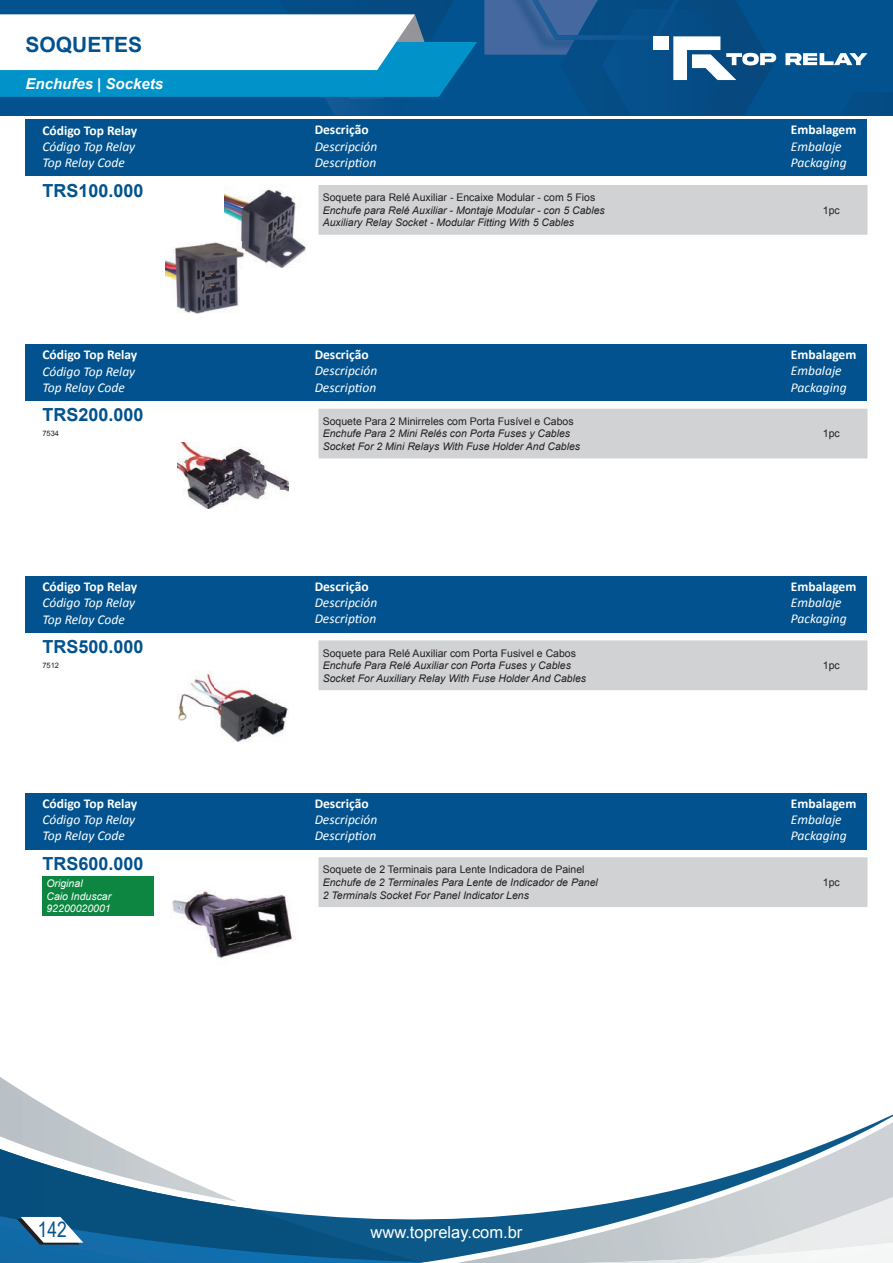
<style>
.page{position:relative;width:893px;height:1263px;background:#fff}
.page>*{position:absolute;margin:0;border:0;box-sizing:border-box;transform-origin:0 0}
.t1{font:21.15px "Arial Narrow";color:#01528e}
.t2{font:700 21px "Arial";color:#01528e}
.t3{font:700 18px "Arial";color:#01528e}
.t4{font:16.5px "Arial";color:#fff}
.t5{font:italic 700 15px "Arial";color:#fff}
.t6{font:italic 13.5px/16.2px "Calibri";color:#fff}
.t7{font:700 13.5px "Calibri";color:#fff}
.t8{font:italic 10.5px/12.6px "Arial";color:#231f20}
.t9{font:10.5px "Arial";color:#231f20}
.t10{font:italic 10.5px/12.6px "Arial";color:#fff}
.t11{font:7.5px "Arial";color:#231f20}
</style>
<div class="page">
<svg style="left:423px;top:1114px;width:470px;height:148px"></svg>
<svg style="left:456px;top:1122px;width:437px;height:141px"></svg>
<img style="left:582px;top:1257px;width:118px;height:6px">
<img style="left:718px;top:1197px;width:175px;height:46px">
<img style="left:700px;top:1243px;width:193px;height:20px">
<svg style="left:0;top:1077px;width:123px;height:72px"></svg>
<svg style="left:0;top:1149px;width:322px;height:67px"></svg>
<img style="left:0;top:1216px;width:423px;height:47px">
<svg style="left:17px;top:1217px;width:66px;height:27px"></svg>
<div style="left:0;top:0;width:893px;height:115px;background:#01528e"></div>
<svg style="left:883px;top:93px;width:10px;height:22px"></svg>
<img style="left:484px;top:0;width:76px;height:55px">
<img style="left:532px;top:0;width:28px;height:40px">
<img style="left:325px;top:97px;width:40px;height:18px">
<img style="left:333px;top:97px;width:51px;height:2px">
<svg style="left:0;top:0;width:477px;height:97px"></svg>
<svg style="left:785px;top:53px;width:82px;height:12px"></svg>
<svg style="left:560px;top:0;width:216px;height:115px"></svg>
<div style="left:26px;top:120px;width:841px;height:56px;background:#01528e"></div>
<div style="left:42px;top:876px;width:111px;height:40px;background:#0d8641"></div>
<div style="left:26px;top:344px;width:841px;height:57px;background:#01528e"></div>
<div style="left:26px;top:576px;width:841px;height:56px;background:#01528e"></div>
<div style="left:26px;top:793px;width:841px;height:56px;background:#01528e"></div>
<div style="left:318px;top:409px;width:549px;height:49px;background:#d1d2d4"></div>
<div style="left:318px;top:640px;width:549px;height:50px;background:#d1d2d4"></div>
<div style="left:318px;top:857px;width:549px;height:50px;background:#d1d2d4"></div>
<div style="left:318px;top:185px;width:549px;height:50px;background:#d1d2d4"></div>
<img style="left:177px;top:442px;width:112px;height:67px">
<img style="left:178px;top:673px;width:110px;height:69px">
<img style="left:170px;top:891px;width:124px;height:68px">
<img style="left:166px;top:242px;width:73px;height:72px">
<img style="left:224px;top:189px;width:82px;height:79px">
<img style="left:224px;top:241px;width:20px;height:28px">
<h2 class="t2" style="left:26px;top:31px;width:118px">SOQUETES</h2>
<h3 class="t5" style="left:26px;top:74px;width:139px">Enchufes | Sockets</h3>
<p class="t7" style="left:42px;top:121px;width:96px">Código Top Relay</p>
<p class="t6" style="left:42px;top:138px;width:94px">Código Top Relay<br>Top Relay Code</p>
<h3 class="t3" style="left:42px;top:179px;width:103px">TRS100.000</h3>
<p class="t7" style="left:42px;top:346px;width:96px">Código Top Relay</p>
<p class="t6" style="left:42px;top:362px;width:94px">Código Top Relay<br>Top Relay Code</p>
<h3 class="t3" style="left:42px;top:403px;width:103px">TRS200.000</h3>
<p class="t11" style="left:42px;top:429px;width:18px">7534</p>
<p class="t7" style="left:42px;top:578px;width:96px">Código Top Relay</p>
<p class="t6" style="left:42px;top:594px;width:94px">Código Top Relay<br>Top Relay Code</p>
<h3 class="t3" style="left:42px;top:634px;width:103px">TRS500.000</h3>
<p class="t11" style="left:42px;top:660px;width:18px">7512</p>
<p class="t7" style="left:42px;top:795px;width:96px">Código Top Relay</p>
<p class="t6" style="left:42px;top:811px;width:94px">Código Top Relay<br>Top Relay Code</p>
<h3 class="t3" style="left:42px;top:851px;width:103px">TRS600.000</h3>
<p class="t10" style="left:46px;top:877px;width:66px">Original<br>Caio Induscar<br>92200020001</p>
<p class="t7" style="left:315px;top:121px;width:55px">Descrição</p>
<p class="t6" style="left:315px;top:138px;width:64px">Descripción<br>Description</p>
<p class="t7" style="left:791px;top:121px;width:67px">Embalagem</p>
<p class="t6" style="left:791px;top:138px;width:57px">Embalaje<br>Packaging</p>
<p class="t9" style="left:323px;top:190px;width:274px">Soquete para Relé Auxiliar - Encaixe Modular - com 5 Fios</p>
<p class="t8" style="left:323px;top:204px;width:284px">Enchufe para Relé Auxiliar - Montaje Modular - con 5 Cables<br>Auxiliary Relay Socket - Modular Fitting With 5 Cables</p>
<p class="t9" style="left:823px;top:203px;width:18px">1pc</p>
<p class="t7" style="left:315px;top:346px;width:55px">Descrição</p>
<p class="t6" style="left:315px;top:362px;width:64px">Descripción<br>Description</p>
<p class="t7" style="left:791px;top:346px;width:67px">Embalagem</p>
<p class="t6" style="left:791px;top:362px;width:57px">Embalaje<br>Packaging</p>
<p class="t9" style="left:323px;top:414px;width:252px">Soquete Para 2 Minirreles com Porta Fusível e Cabos</p>
<p class="t8" style="left:323px;top:427px;width:259px">Enchufe Para 2 Mini Relés con Porta Fuses y Cables<br>Socket For 2 Mini Relays With Fuse Holder And Cables</p>
<p class="t9" style="left:823px;top:427px;width:18px">1pc</p>
<p class="t7" style="left:315px;top:578px;width:55px">Descrição</p>
<p class="t6" style="left:315px;top:594px;width:64px">Descripción<br>Description</p>
<p class="t7" style="left:791px;top:578px;width:67px">Embalagem</p>
<p class="t6" style="left:791px;top:594px;width:57px">Embalaje<br>Packaging</p>
<p class="t9" style="left:323px;top:646px;width:255px">Soquete para Relé Auxiliar com Porta Fusivel e Cabos</p>
<p class="t8" style="left:323px;top:659px;width:265px">Enchufe Para Relé Auxiliar con Porta Fuses y Cables<br>Socket For Auxiliary Relay With Fuse Holder And Cables</p>
<p class="t9" style="left:823px;top:658px;width:18px">1pc</p>
<p class="t7" style="left:315px;top:795px;width:55px">Descrição</p>
<p class="t6" style="left:315px;top:811px;width:64px">Descripción<br>Description</p>
<p class="t7" style="left:791px;top:795px;width:67px">Embalagem</p>
<p class="t6" style="left:791px;top:811px;width:57px">Embalaje<br>Packaging</p>
<p class="t9" style="left:323px;top:863px;width:263px">Soquete de 2 Terminais para Lente Indicadora de Painel</p>
<p class="t8" style="left:323px;top:876px;width:277px">Enchufe de 2 Terminales Para Lente de Indicador de Panel<br>2 Terminals Socket For Panel Indicator Lens</p>
<p class="t9" style="left:823px;top:875px;width:18px">1pc</p>
<h1 class="t1" style="left:38px;top:1214px;width:30px">142</h1>
<h3 class="t4" style="left:371px;top:1221px;width:153px">www.toprelay.com.br</h3>
</div>
